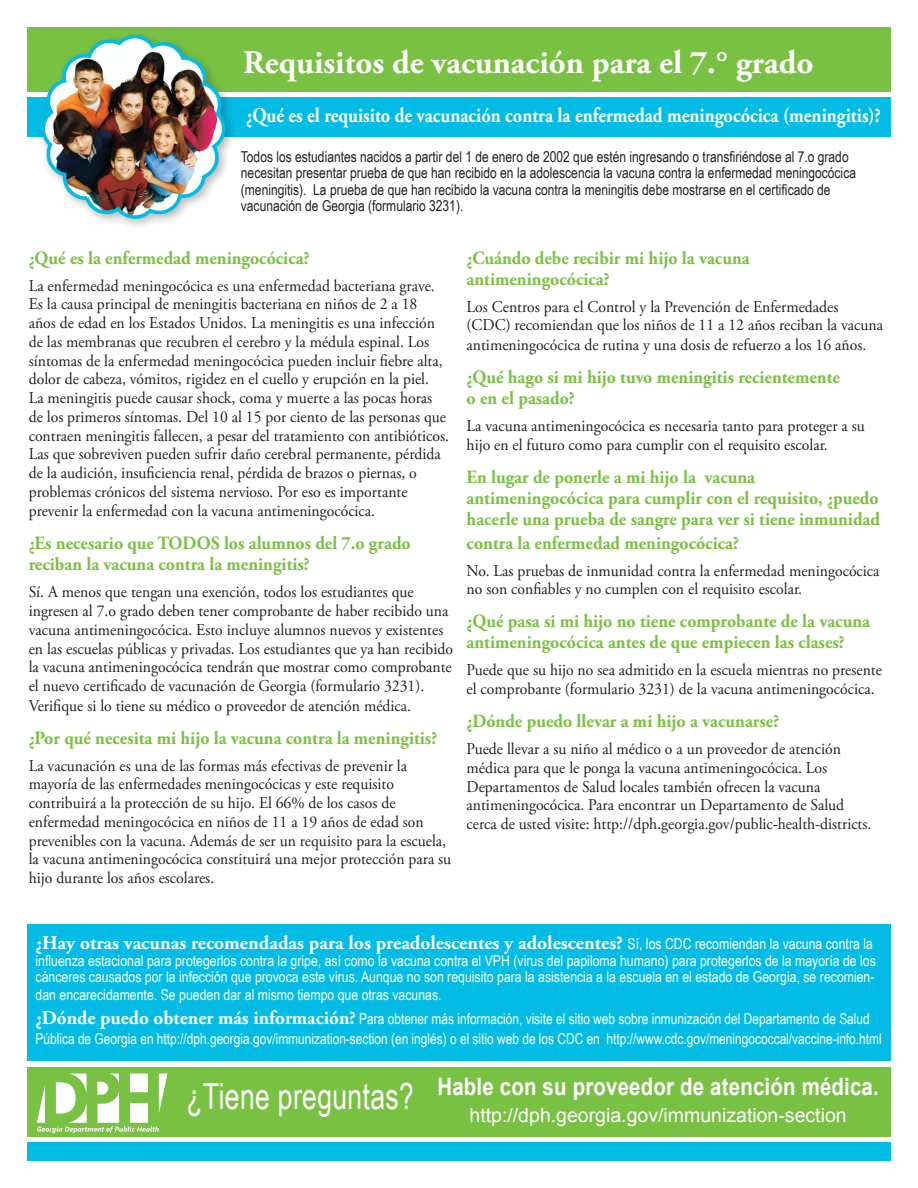
<style>
.page{position:relative;width:918px;height:1188px;background:#fff}
.page>*{position:absolute;margin:0;border:0;box-sizing:border-box;transform-origin:0 0}
.t1{font:700 33px "Adobe Garamond Pro";color:#fff}
.t2{font:700 24px "Arial";letter-spacing:.01em;color:#fff;scale:.85 1}
.t3{font:700 21px "Adobe Garamond Pro";color:#fff;scale:.87 1}
.t4{font:700 19.5px "Adobe Garamond Pro";color:#fff}
.t5{font:19.5px "Arial";color:#fff}
.t6{font:700 18.75px/21px "Adobe Garamond Pro";color:#79c142;scale:.95 1}
.t7{font:16.5px/18.8px "Adobe Garamond Pro";color:#231f20;scale:.95 1}
.t8{font:15px/16.5px "Arial Narrow";color:#fff}
.t9{font:15px/16.5px "Arial Narrow";color:#231f20}
.s1{font-family:"Arial Narrow";font-weight:400;font-size:15px}
.s2{font-family:"Adobe Garamond Pro";font-weight:700;font-size:19.5px}
.s3{font-family:"Arial Narrow";font-weight:400;font-size:36px}
</style>
<div class="page">
<div style="left:27px;top:98px;width:864px;height:39px;background:#02bce5"></div>
<div style="left:27px;top:27px;width:864px;height:65px;background:#79c142"></div>
<div style="left:37px;top:30px;width:200px;height:200px;background:#231f20;opacity:.3"></div>
<img style="left:40px;top:33px;width:187px;height:188px">
<div style="left:27px;top:1067px;width:864px;height:69px;background:#79c142"></div>
<div style="left:27px;top:1142px;width:864px;height:19px;background:#02bce5"></div>
<div style="left:27px;top:924px;width:864px;height:137px;background:#02bce5"></div>
<svg style="left:37px;top:1074px;width:131px;height:59px"></svg>
<p class="t1" style="left:243px;top:43px;width:572px">Requisitos de vacunación para el 7.° grado</p>
<p class="t3" style="left:246px;top:103px;width:731px">¿Qué es el requisito de vacunación contra la enfermedad meningocócica (meningitis)?</p>
<p class="t9" style="left:241px;top:147px;width:617px">Todos los estudiantes nacidos a partir del 1 de enero de 2002 que estén ingresando o transfiriéndose al 7.o grado necesitan presentar prueba de que han recibido en la adolescencia la vacuna contra la enfermedad meningocócica (meningitis). La prueba de que han recibido la vacuna contra la meningitis debe mostrarse en el certificado de vacunación de Georgia (formulario 3231).</p>
<p class="t6" style="left:29px;top:248px;width:297px">¿Qué es la enfermedad meningocócica?</p>
<p class="t7" style="left:29px;top:277px;width:444px">La enfermedad meningocócica es una enfermedad bacteriana grave.<br>Es la causa principal de meningitis bacteriana en niños de 2 a 18<br>años de edad en los Estados Unidos. La meningitis es una infección de las membranas que recubren el cerebro y la médula espinal. Los síntomas de la enfermedad meningocócica pueden incluir fiebre alta, dolor de cabeza, vómitos, rigidez en el cuello y erupción en la piel.<br>La meningitis puede causar shock, coma y muerte a las pocas horas de los primeros síntomas. Del 10 al 15 por ciento de las personas que contraen meningitis fallecen, a pesar del tratamiento con antibióticos.<br>Las que sobreviven pueden sufrir daño cerebral permanente, pérdida de la audición, insuficiencia renal, pérdida de brazos o piernas, o problemas crónicos del sistema nervioso. Por eso es importante prevenir la enfermedad con la vacuna antimeningocócica.</p>
<p class="t6" style="left:29px;top:533px;width:404px">¿Es necesario que TODOS los alumnos del 7.o grado reciban la vacuna contra la meningitis?</p>
<p class="t7" style="left:29px;top:583px;width:448px">Sí. A menos que tengan una exención, todos los estudiantes que ingresen al 7.o grado deben tener comprobante de haber recibido una vacuna antimeningocócica. Esto incluye alumnos nuevos y existentes en las escuelas públicas y privadas. Los estudiantes que ya han recibido la vacuna antimeningocócica tendrán que mostrar como comprobante el nuevo certificado de vacunación de Georgia (formulario 3231).<br>Verifique si lo tiene su médico o proveedor de atención médica.</p>
<p class="t6" style="left:29px;top:728px;width:432px">¿Por qué necesita mi hijo la vacuna contra la meningitis?</p>
<p class="t7" style="left:29px;top:757px;width:446px">La vacunación es una de las formas más efectivas de prevenir la mayoría de las enfermedades meningocócicas y este requisito contribuirá a la protección de su hijo. El 66% de los casos de enfermedad meningocócica en niños de 11 a 19 años de edad son prevenibles con la vacuna. Además de ser un requisito para la escuela, la vacuna antimeningocócica constituirá una mejor protección para su hijo durante los años escolares.</p>
<p class="t6" style="left:467px;top:248px;width:300px">¿Cuándo debe recibir mi hijo la vacuna antimeningocócica?</p>
<p class="t7" style="left:467px;top:297px;width:440px">Los Centros para el Control y la Prevención de Enfermedades (CDC) recomiendan que los niños de 11 a 12 años reciban la vacuna antimeningocócica de rutina y una dosis de refuerzo a los 16 años.</p>
<p class="t6" style="left:467px;top:367px;width:395px">¿Qué hago si mi hijo tuvo meningitis recientemente o en el pasado?</p>
<p class="t7" style="left:467px;top:417px;width:421px">La vacuna antimeningocócica es necesaria tanto para proteger a su hijo en el futuro como para cumplir con el requisito escolar.</p>
<p class="t6" style="left:467px;top:467px;width:437px">En lugar de ponerle a mi hijo la vacuna antimeningocócica para cumplir con el requisito, ¿puedo hacerle una prueba de sangre para ver si tiene inmunidad</p>
<p class="t6" style="left:467px;top:533px;width:288px">contra la enfermedad meningocócica?</p>
<p class="t7" style="left:467px;top:562px;width:436px">No. Las pruebas de inmunidad contra la enfermedad meningocócica no son confiables y no cumplen con el requisito escolar.</p>
<p class="t6" style="left:467px;top:611px;width:426px">¿Qué pasa si mi hijo no tiene comprobante de la vacuna antimeningocócica antes de que empiecen las clases?</p>
<p class="t7" style="left:467px;top:661px;width:439px">Puede que su hijo no sea admitido en la escuela mientras no presente el comprobante (formulario 3231) de la vacuna antimeningocócica.</p>
<p class="t6" style="left:467px;top:711px;width:331px">¿Dónde puedo llevar a mi hijo a vacunarse?</p>
<p class="t7" style="left:467px;top:740px;width:428px">Puede llevar a su niño al médico o a un proveedor de atención médica para que le ponga la vacuna antimeningocócica. Los Departamentos de Salud locales también ofrecen la vacuna antimeningocócica. Para encontrar un Departamento de Salud cerca de usted visite: http://dph.georgia.gov/public-health-districts.</p>
<p class="t4" style="left:36px;top:932px;width:839px">¿Hay otras vacunas recomendadas para los preadolescentes y adolescentes? <span class="s1">Sí, los CDC recomiendan la vacuna contra la</span></p>
<p class="t8" style="left:36px;top:952px;width:842px">influenza estacional para protegerlos contra la gripe, así como la vacuna contra el VPH (virus del papiloma humano) para protegerlos de la mayoría de los cánceres causados por la infección que provoca este virus. Aunque no son requisito para la asistencia a la escuela en el estado de Georgia, se recomien-</p>
<p class="t8" style="left:36px;top:982px;width:836px;line-height:24px">dan encarecidamente. Se pueden dar al mismo tiempo que otras vacunas.<br><span class="s2">¿Dónde puedo obtener más información?</span> Para obtener más información, visite el sitio web sobre inmunización del Departamento de Salud</p>
<p class="t8" style="left:36px;top:1030px;width:848px">Pública de Georgia en http://dph.georgia.gov/immunization-section (en inglés) o el sitio web de los CDC en http://www.cdc.gov/meningococcal/vaccine-info.html</p>
<p class="t2" style="left:186px;top:1071px;width:816px"><span class="s3">¿Tiene preguntas?</span> Hable con su proveedor de atención médica.</p>
<p class="t5" style="left:470px;top:1102px;width:379px">http://dph.georgia.gov/immunization-section</p>
</div>
